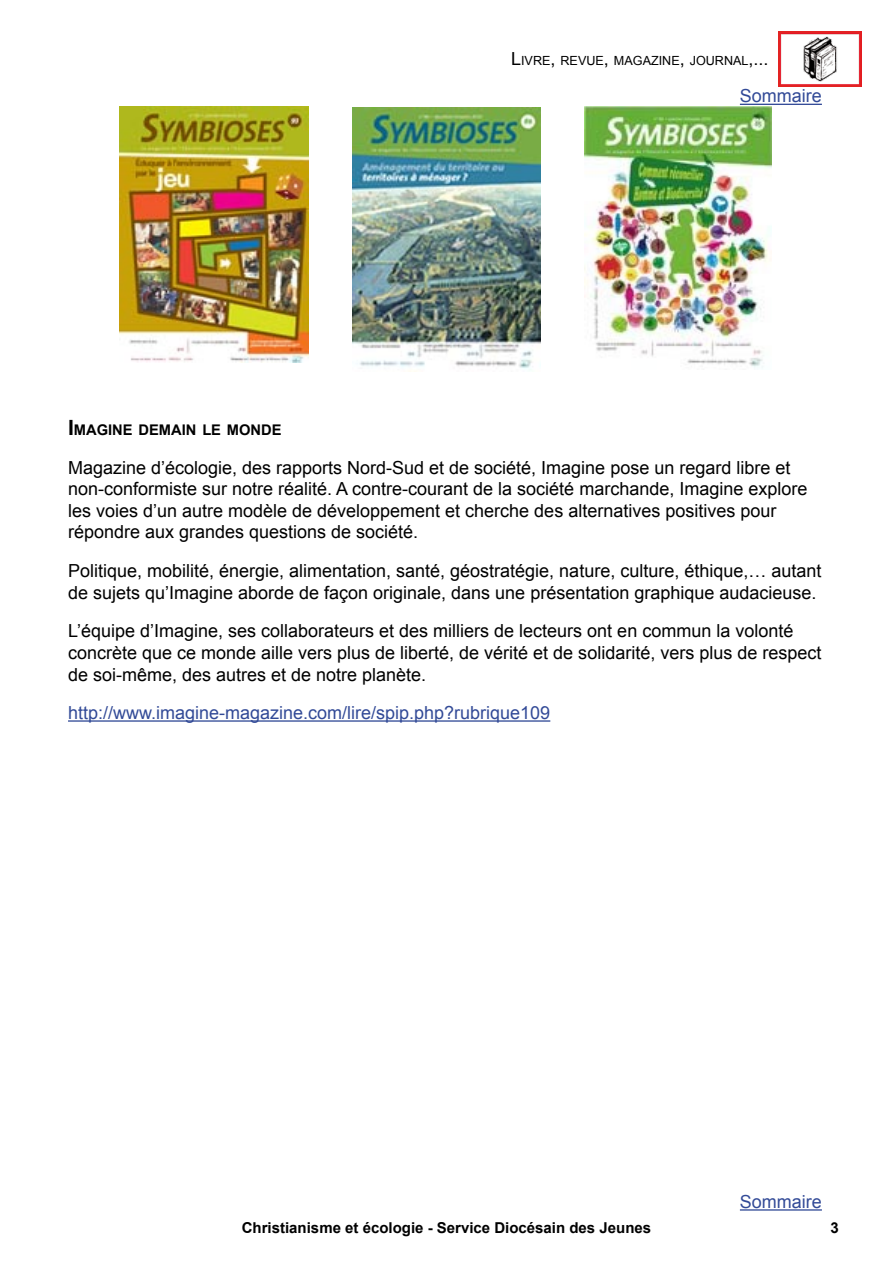
<style>
.page{position:relative;width:893px;height:1263px;background:#fff}
.page>*{position:absolute;margin:0;border:0;box-sizing:border-box;transform-origin:0 0}
.t1{font:18px/21.6px "Arial";color:#000}
.t2{font:18px "Arial";color:#324a97}
.t3{font:700 15px "Arial";color:#000}
.t4{font:700 14.7px "Arial";color:#000}
.t5{font:12.6px "Arial";color:#000}
.s1{font-size:18px}
.s2{font-size:21px}
</style>
<div class="page">
<img style="left:779px;top:32px;width:82px;height:55px">
<hr style="left:68px;top:720px;width:482px;height:2px;background:#324a97">
<img style="left:120px;top:106px;width:189px;height:257px">
<img style="left:353px;top:107px;width:187px;height:263px">
<img style="left:584px;top:107px;width:188px;height:261px">
<hr style="left:740px;top:104px;width:82px;height:1px;background:#324a97">
<hr style="left:740px;top:1209px;width:82px;height:1px;background:#324a97">
<p class="t5" style="left:511px;top:53px;width:259px"><span class="s1">L</span>ivre<span class="s1">,</span> revue<span class="s1">,</span> magazine<span class="s1">,</span> journal<span class="s1">,...</span></p>
<p class="t2" style="left:740px;top:84px;width:84px">Sommaire</p>
<p class="t4" style="left:68px;top:420px;width:215px"><span class="s2">I</span> magine demain le monde</p>
<p class="t1" style="left:68px;top:457px;width:741px">Magazine d’écologie, des rapports Nord-Sud et de société, Imagine pose un regard libre et non-conformiste sur notre réalité. A contre-courant de la société marchande, Imagine explore les voies d’un autre modèle de développement et cherche des alternatives positives pour répondre aux grandes questions de société.</p>
<p class="t1" style="left:68px;top:560px;width:755px">Politique, mobilité, énergie, alimentation, santé, géostratégie, nature, culture, éthique,… autant de sujets qu’Imagine aborde de façon originale, dans une présentation graphique audacieuse.</p>
<p class="t1" style="left:68px;top:620px;width:755px">L’équipe d’Imagine, ses collaborateurs et des milliers de lecteurs ont en commun la volonté concrète que ce monde aille vers plus de liberté, de vérité et de solidarité, vers plus de respect de soi-même, des autres et de notre planète.</p>
<p class="t2" style="left:68px;top:701px;width:484px">http://www.imagine-magazine.com/lire/spip.php?rubrique109</p>
<p class="t3" style="left:242px;top:1218px;width:411px">Christianisme et écologie - Service Diocésain des Jeunes</p>
<p class="t2" style="left:740px;top:1190px;width:84px">Sommaire</p>
</div>
